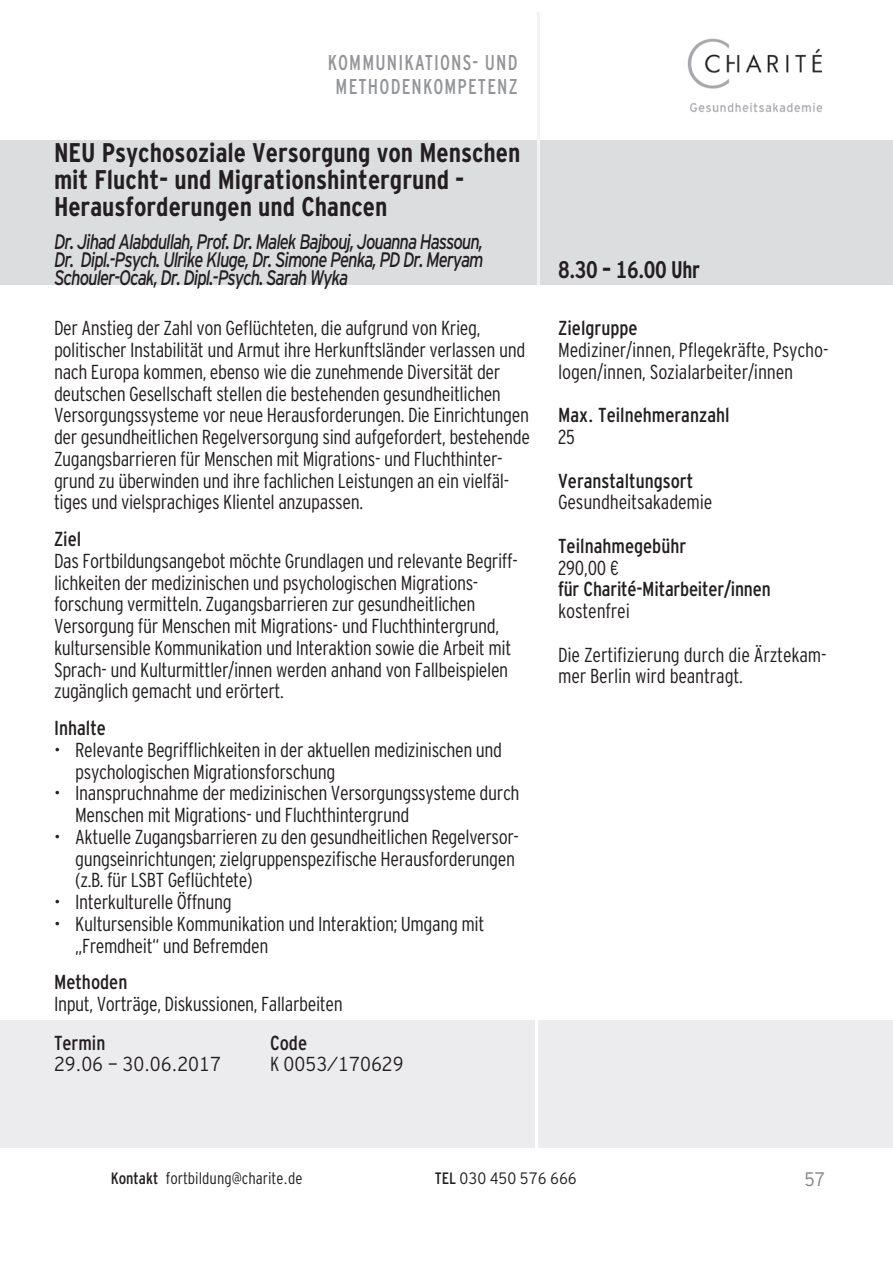
<style>
.page{position:relative;width:893px;height:1263px;background:#fff}
.page>*{position:absolute;margin:0;border:0;box-sizing:border-box;transform-origin:0 0}
.t1{font:700 condensed 27px/27px "Interstate";color:#231f20}
.t2{font:700 condensed 24px "Interstate Tab";letter-spacing:-.015em;color:#231f20;scale:.9 1}
.t3{font:condensed 21.45px/24px "Interstate";letter-spacing:.06em;color:#939598;text-align:center;scale:.91 1}
.t4{font:italic 21px/18px "Interstate";letter-spacing:-.06em;color:#231f20;text-align:justify;scale:.8 1}
.t5{font:300 condensed 20.25px/21.8px "Interstate";letter-spacing:-.02em;color:#231f20}
.t6{font:condensed 20.25px "Interstate Tab";color:#231f20}
.t7{font:condensed 20.25px "Interstate";letter-spacing:-.01em;color:#231f20}
.t8{font:300 condensed 20.25px "Interstate Tab";color:#231f20}
.t9{font:300 condensed 19.5px "Interstate Tab";color:#808285}
.t10{font:300 condensed 16.5px "Interstate Tab";color:#231f20}
.s1{font-weight:400}
</style>
<div class="page">
<img style="left:687px;top:38px;width:136px;height:75px">
<div style="left:0;top:140px;width:893px;height:145px;background:#dcdddf"></div>
<hr style="left:538px;top:13px;width:2px;height:272px;background:#f2f3f4">
<div style="left:0;top:1020px;width:893px;height:128px;background:#ececee"></div>
<hr style="left:536px;top:1020px;width:2px;height:128px;background:#fff">
<p class="t3" style="left:328px;top:50px;width:210px">KOMMUNIKATIONS- UND<br>METHODENKOMPETENZ</p>
<h1 class="t1" style="left:54px;top:139px;width:468px">NEU Psychosoziale Versorgung von Menschen mit Flucht- und Migrationshintergrund -<br>Herausforderungen und Chancen</h1>
<p class="t4" style="left:54px;top:232px;width:538px">Dr. Jihad Alabdullah, Prof. Dr. Malek Bajbouj, Jouanna Hassoun, Dr. Dipl.-Psych. Ulrike Kluge, Dr. Simone Penka, PD Dr. Meryam Schouler-Ocak, Dr. Dipl.-Psych. Sarah Wyka</p>
<p class="t5" style="left:54px;top:317px;width:478px">Der Anstieg der Zahl von Geflüchteten, die aufgrund von Krieg, politischer Instabilität und Armut ihre Herkunftsländer verlassen und nach Europa kommen, ebenso wie die zunehmende Diversität der deutschen Gesellschaft stellen die bestehenden gesundheitlichen Versorgungssysteme vor neue Herausforderungen. Die Einrichtungen der gesundheitlichen Regelversorgung sind aufgefordert, bestehende Zugangsbarrieren für Menschen mit Migrations- und Fluchthinter&shy;grund zu überwinden und ihre fachlichen Leistungen an ein vielfäl&shy;tiges und vielsprachiges Klientel anzupassen.</p>
<p class="t6" style="left:54px;top:528px;width:29px">Ziel</p>
<p class="t5" style="left:54px;top:550px;width:465px">Das Fortbildungsangebot möchte Grundlagen und relevante Begriff&shy;lichkeiten der medizinischen und psychologischen Migrations&shy;forschung vermitteln. Zugangsbarrieren zur gesundheitlichen Versorgung für Menschen mit Migrations- und Fluchthintergrund, kultursensible Kommunikation und Interaktion sowie die Arbeit mit Sprach- und Kulturmittler/innen werden anhand von Fallbeispielen zugänglich gemacht und erörtert.</p>
<p class="t6" style="left:54px;top:717px;width:53px">Inhalte</p>
<p class="t5" style="left:75px;top:739px;width:428px;text-indent:-21px">• Relevante Begrifflichkeiten in der aktuellen medizinischen und psychologischen Migrationsforschung</p>
<p class="t5" style="left:75px;top:782px;width:446px;text-indent:-21px">• Inanspruchnahme der medizinischen Versorgungssysteme durch<br>Menschen mit Migrations- und Fluchthintergrund</p>
<p class="t5" style="left:75px;top:826px;width:445px;text-indent:-21px">• Aktuelle Zugangsbarrieren zu den gesundheitlichen Regelversor&shy;gungseinrichtungen; zielgruppenspezifische Herausforderungen (z.B. für LSBT Geflüchtete)</p>
<p class="t5" style="left:54px;top:891px;width:179px">• Interkulturelle Öffnung</p>
<p class="t5" style="left:75px;top:913px;width:411px;text-indent:-21px">• Kultursensible Kommunikation und Interaktion; Umgang mit „Fremdheit“ und Befremden</p>
<p class="t6" style="left:54px;top:971px;width:75px">Methoden</p>
<p class="t5" style="left:54px;top:993px;width:290px">Input, Vorträge, Diskussionen, Fallarbeiten</p>
<p class="t6" style="left:54px;top:1031px;width:53px">Termin</p>
<p class="t6" style="left:270px;top:1031px;width:39px">Code</p>
<p class="t8" style="left:54px;top:1053px;width:169px">29.06 - 30.06.2017</p>
<p class="t8" style="left:270px;top:1053px;width:135px">K 0053/170629</p>
<p class="t2" style="left:558px;top:256px;width:159px">8.30 – 16.00 Uhr</p>
<p class="t6" style="left:558px;top:317px;width:81px">Zielgruppe</p>
<p class="t5" style="left:558px;top:339px;width:272px">Mediziner/innen, Pflegekräfte, Psycho&shy;logen/innen, Sozialarbeiter/innen</p>
<p class="t6" style="left:558px;top:404px;width:173px">Max. Teilnehmeranzahl</p>
<p class="t5" style="left:558px;top:426px;width:18px">25</p>
<p class="t6" style="left:558px;top:469px;width:137px">Veranstaltungsort</p>
<p class="t5" style="left:558px;top:491px;width:156px">Gesundheitsakademie</p>
<p class="t6" style="left:558px;top:534px;width:130px">Teilnahmegebühr</p>
<p class="t5" style="left:558px;top:556px;width:63px">290,00 €</p>
<p class="t7" style="left:558px;top:578px;width:214px">FÜR CHARITÉ-MITARBEITER/INNEN</p>
<p class="t5" style="left:558px;top:589px;width:270px;line-height:43.5px">kostenfrei<br>Die Zertifizierung durch die Ärztekam-</p>
<p class="t5" style="left:558px;top:665px;width:186px">mer Berlin wird beantragt.</p>
<p class="t10" style="left:111px;top:1169px;width:193px"><span class="s1">Kontakt</span> fortbildung@charite.de</p>
<p class="t10" style="left:435px;top:1169px;width:143px"><span class="s1">TEL</span> 030 450 576 666</p>
<p class="t9" style="left:805px;top:1168px;width:22px">57</p>
</div>
